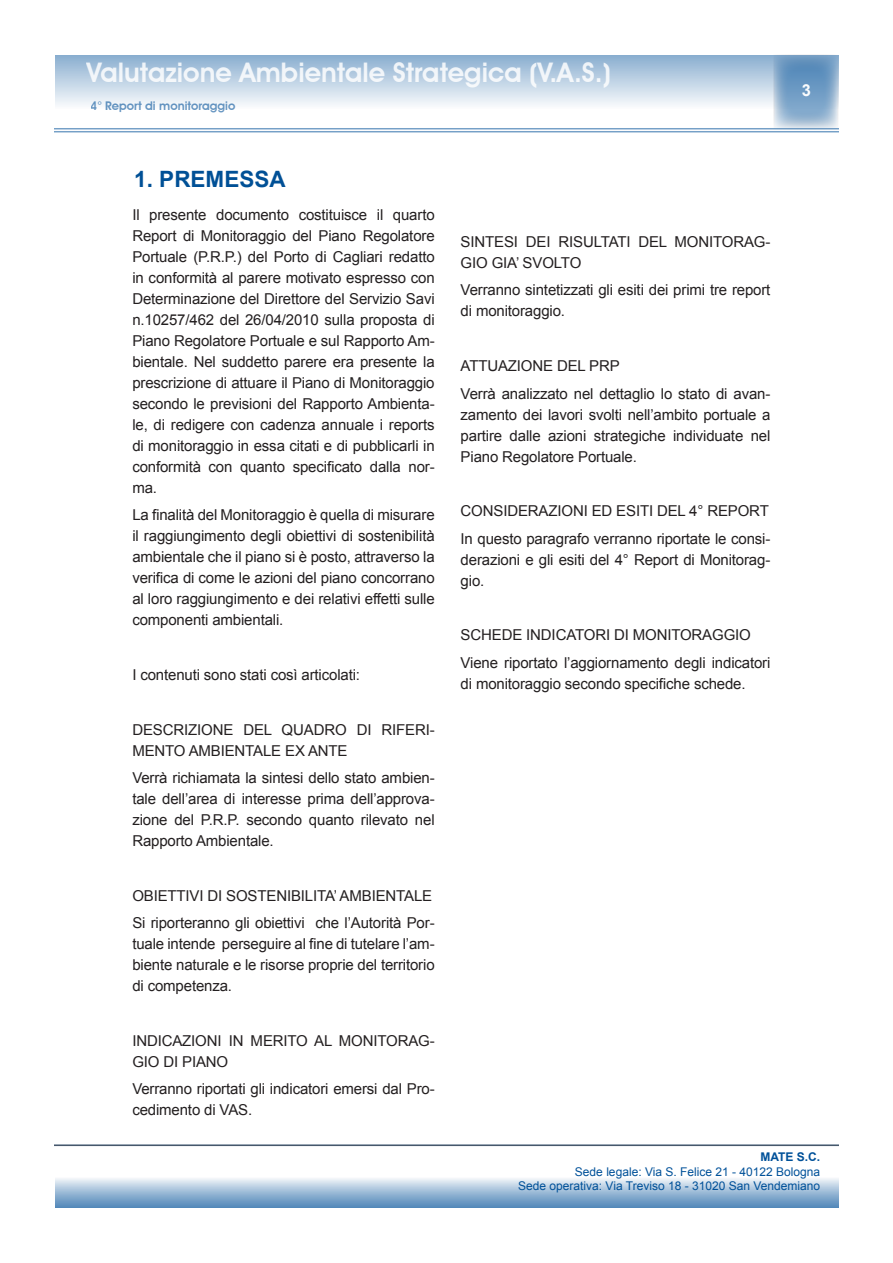
<style>
.page{position:relative;width:893px;height:1263px;background:#fff}
.page>*{position:absolute;margin:0;border:0;box-sizing:border-box;transform-origin:0 0}
.t1{font:600 27px "Avant Garde IT Cby BT";color:#fff}
.t2{font:700 22.5px "Arial";color:#005096}
.t3{font:700 16.5px "Arial";color:#fff}
.t4{font:15px/21px "Arial";letter-spacing:-.01em;color:#231f20}
.t5{font:12px/14.4px "Arial";color:#005199;text-align:right}
.t6{font:600 12px "Avant Garde IT Cby BT";color:#04529a}
.t7{font:700 12px "Arial";color:#005199}
</style>
<div class="page">
<div style="left:761px;top:49px;width:78px;height:82px;background:#231f20;opacity:.27"></div>
<svg style="left:57px;top:57px;width:779px;height:49px;background:#bacfe3"></svg>
<div style="left:54px;top:54px;width:785px;height:55px;border:2px solid #7788bc"></div>
<hr style="left:54px;top:131px;width:785px;height:1px;background:#04529a">
<hr style="left:54px;top:1144px;width:785px;height:2px;background:#231f20">
<hr style="left:54px;top:128px;width:785px;height:1px;background:#04529a">
<svg style="left:57px;top:1179px;width:779px;height:27px;background:#9ebbd7"></svg>
<div style="left:54px;top:1176px;width:785px;height:33px;border:2px solid #7788bc"></div>
<h1 class="t1" style="left:87px;top:57px;width:526px">Valutazione Ambientale Strategica (V.A.S.)</h1>
<p class="t6" style="left:91px;top:98px;width:146px">4° Report di monitoraggio</p>
<h2 class="t2" style="left:134px;top:163px;width:153px">1. PREMESSA</h2>
<p class="t4" style="left:132px;top:204px;width:304px;text-align:justify">Il presente documento costituisce il quarto Report di Monitoraggio del Piano Regolatore Portuale (P.R.P.) del Porto di Cagliari redatto in conformità al parere motivato espresso con Determinazione del Direttore del Servizio Savi n.10257/462 del 26/04/2010 sulla proposta di Piano Regolatore Portuale e sul Rapporto Am&shy;bientale. Nel suddetto parere era presente la prescrizione di attuare il Piano di Monitoraggio secondo le previsioni del Rapporto Ambienta&shy;le, di redigere con cadenza annuale i reports di monitoraggio in essa citati e di pubblicarli in conformità con quanto specificato dalla nor&shy;ma.</p>
<p class="t4" style="left:132px;top:504px;width:304px;text-align:justify">La finalità del Monitoraggio è quella di misurare il raggiungimento degli obiettivi di sostenibilità ambientale che il piano si è posto, attraverso la verifica di come le azioni del piano concorrano al loro raggiungimento e dei relativi effetti sulle componenti ambientali.</p>
<p class="t4" style="left:132px;top:664px;width:229px">I contenuti sono stati così articolati:</p>
<p class="t4" style="left:132px;top:719px;width:304px">DESCRIZIONE DEL QUADRO DI RIFERI-<br>MENTO AMBIENTALE EX ANTE</p>
<p class="t4" style="left:132px;top:767px;width:304px;text-align:justify">Verrà richiamata la sintesi dello stato ambien&shy;tale dell’area di interesse prima dell’approva&shy;zione del P.R.P. secondo quanto rilevato nel Rapporto Ambientale.</p>
<p class="t4" style="left:132px;top:882px;width:304px;line-height:27.5px">OBIETTIVI DI SOSTENIBILITA’ AMBIENTALE<br>Si riporteranno gli obiettivi che l’Autorità Por-</p>
<p class="t4" style="left:132px;top:933px;width:304px;text-align:justify">tuale intende perseguire al fine di tutelare l’am&shy;biente naturale e le risorse proprie del territorio di competenza.</p>
<p class="t4" style="left:132px;top:1030px;width:304px">INDICAZIONI IN MERITO AL MONITORAG-<br>GIO DI PIANO</p>
<p class="t4" style="left:132px;top:1078px;width:304px">Verranno riportati gli indicatori emersi dal Pro&shy;cedimento di VAS.</p>
<p class="t4" style="left:461px;top:231px;width:311px">SINTESI DEI RISULTATI DEL MONITORAG-<br>GIO GIA’ SVOLTO</p>
<p class="t4" style="left:461px;top:280px;width:311px">Verranno sintetizzati gli esiti dei primi tre report di monitoraggio.</p>
<p class="t4" style="left:461px;top:352px;width:311px;line-height:27.5px">ATTUAZIONE DEL PRP<br>Verrà analizzato nel dettaglio lo stato di avan-</p>
<p class="t4" style="left:461px;top:404px;width:311px;text-align:justify">zamento dei lavori svolti nell’ambito portuale a partire dalle azioni strategiche individuate nel Piano Regolatore Portuale.</p>
<p class="t4" style="left:461px;top:497px;width:311px;line-height:27.5px">CONSIDERAZIONI ED ESITI DEL 4° REPORT<br>In questo paragrafo verranno riportate le consi-</p>
<p class="t4" style="left:461px;top:549px;width:311px">derazioni e gli esiti del 4° Report di Monitorag&shy;gio.</p>
<p class="t4" style="left:461px;top:621px;width:311px;line-height:27.5px">SCHEDE INDICATORI DI MONITORAGGIO<br>Viene riportato l’aggiornamento degli indicatori</p>
<p class="t4" style="left:461px;top:673px;width:286px">di monitoraggio secondo specifiche schede.</p>
<p class="t3" style="left:802px;top:79px;width:11px">3</p>
<p class="t7" style="left:760px;top:1149px;width:61px">MATE S.C.</p>
<p class="t5" style="left:518px;top:1164px;width:303px">Sede legale: Via S. Felice 21 - 40122 Bologna<br>Sede operativa: Via Treviso 18 - 31020 San Vendemiano</p>
</div>
